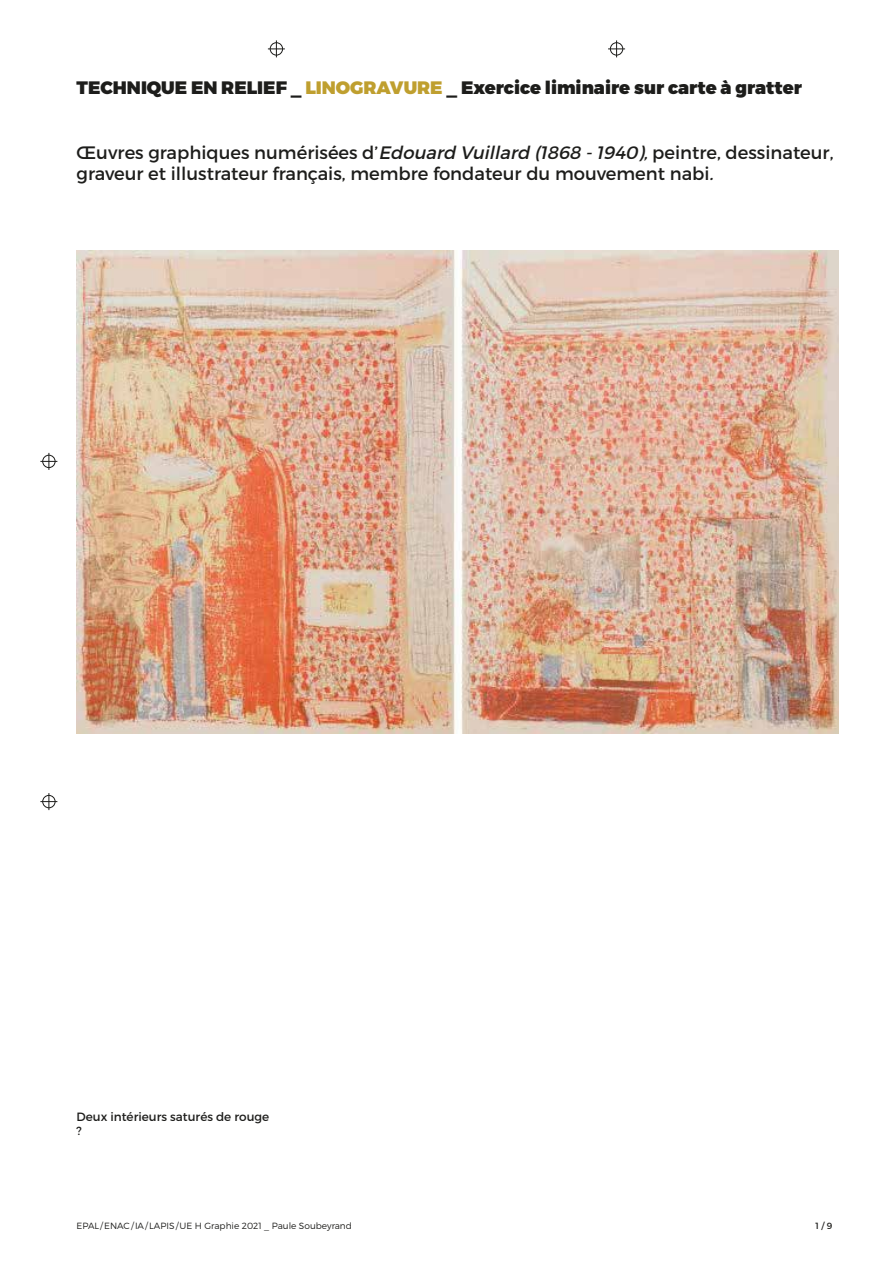
<style>
.page{position:relative;width:893px;height:1263px;background:#fff}
.page>*{position:absolute;margin:0;border:0;box-sizing:border-box;transform-origin:0 0}
.t1{font:18px/21.6px "Montserrat";color:#1d1d1b}
.t2{font:900 18px "Montserrat";color:#1d1d1b}
.t3{font:12px/14.4px "Montserrat";color:#1d1d1b}
.t4{font:300 9px "Montserrat";color:#1d1d1b}
.t5{font:9px "Montserrat";color:#1d1d1b}
.s1{color:#bf9f2f}
.s2{font-style:italic}
</style>
<div class="page">
<img style="left:77px;top:250px;width:762px;height:483px">
<svg style="left:40px;top:453px;width:17px;height:17px"></svg>
<div style="left:43px;top:455px;width:12px;height:13px;border:1px solid #1d1d1b;border-radius:50%"></div>
<svg style="left:40px;top:793px;width:17px;height:17px"></svg>
<div style="left:43px;top:795px;width:12px;height:13px;border:1px solid #1d1d1b;border-radius:50%"></div>
<svg style="left:268px;top:40px;width:17px;height:17px"></svg>
<div style="left:270px;top:43px;width:13px;height:12px;border:1px solid #1d1d1b;border-radius:50%"></div>
<svg style="left:608px;top:40px;width:17px;height:17px"></svg>
<div style="left:610px;top:43px;width:13px;height:12px;border:1px solid #1d1d1b;border-radius:50%"></div>
<p class="t2" style="left:77px;top:76px;width:727px">TECHNIQUE EN RELIEF _ <span class="s1">LINOGRAVURE</span> _ Exercice liminaire sur carte à gratter</p>
<p class="t1" style="left:77px;top:141px;width:758px">Œuvres graphiques numérisées d’<span class="s2">Edouard Vuillard (1868 -1940),</span>peintre, dessinateur, graveur et illustrateur français, membre fondateur du mouvement nabi<span class="s2">.</span></p>
<p class="t3" style="left:77px;top:1109px;width:194px">Deux intérieurs saturés de rouge ?</p>
<p class="t4" style="left:77px;top:1221px;width:277px">EPAL/ENAC/IA/LAPIS/UE H Graphie 2021 _ Paule Soubeyrand</p>
<p class="t5" style="left:816px;top:1220px;width:18px">1 / 9</p>
</div>
